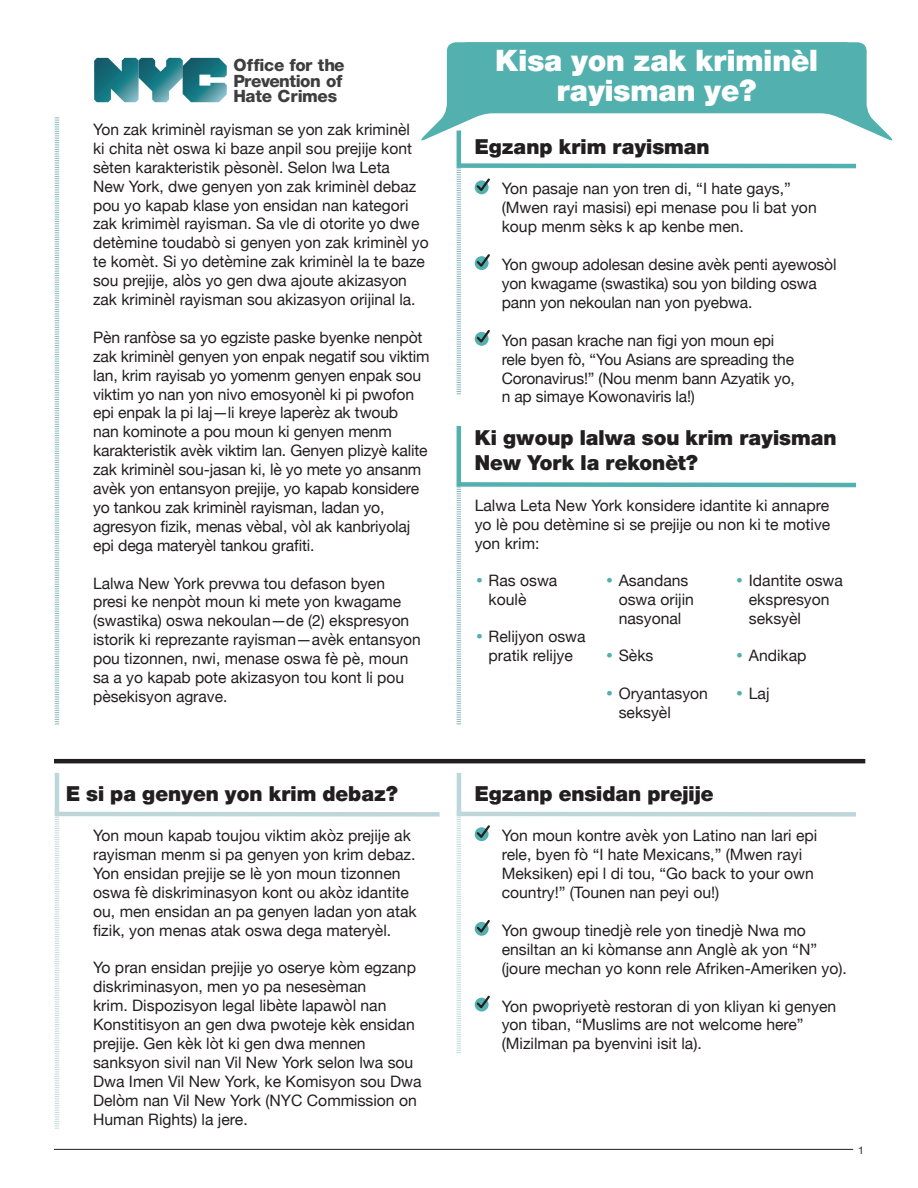
<style>
.page{position:relative;width:918px;height:1188px;background:#fff}
.page>*{position:absolute;margin:0;border:0;box-sizing:border-box;transform-origin:0 0}
.t1{font:900 30px/30px "Neue Helvetica BQ";color:#fff;text-align:center}
.t2{font:900 21px/25.2px "Neue Helvetica BQ";color:#231f20}
.t3{font:800 16.95px/15.6px "Helvetica Neue";letter-spacing:-.03em;color:#3e3e3f}
.t4{font:15.75px/18.9px "Helvetica Neue";color:#231f20}
.folios{font:10.5px "Helvetica Neue";color:#231f20}
.s1{font-family:"Century Gothic";color:#52b0ae}
</style>
<div class="page">
<hr style="left:54px;top:1149px;width:799px;height:1px;background:#231f20">
<svg style="left:456px;top:143px;width:400px;height:251px"></svg>
<svg style="left:54px;top:773px;width:386px;height:356px"></svg>
<svg style="left:456px;top:773px;width:400px;height:280px"></svg>
<svg style="left:94px;top:58px;width:133px;height:44px"></svg>
<svg style="left:54px;top:117px;width:6px;height:608px"></svg>
<svg style="left:456px;top:425px;width:400px;height:299px"></svg>
<hr style="left:54px;top:759px;width:811px;height:4px;background:#231f20">
<svg style="left:421px;top:42px;width:38px;height:101px"></svg>
<svg style="left:459px;top:42px;width:434px;height:101px;fill:#52b0ae"></svg>
<p class="t3" style="left:234px;top:57px;width:112px">Office for the<br>Prevention of<br>Hate Crimes</p>
<p class="t1" style="left:496px;top:45px;width:324px">Kisa yon zak kriminèl rayisman ye?</p>
<p class="t4" style="left:93px;top:121px;width:337px">Yon zak kriminèl rayisman se yon zak kriminèl<br>ki chita nèt oswa ki baze anpil sou prejije kont sèten karakteristik pèsonèl. Selon lwa Leta<br>New York, dwe genyen yon zak kriminèl debaz pou yo kapab klase yon ensidan nan kategori zak krimimèl rayisman. Sa vle di otorite yo dwe detèmine toudabò si genyen yon zak kriminèl yo te komèt. Si yo detèmine zak kriminèl la te baze sou prejije, alòs yo gen dwa ajoute akizasyon zak kriminèl rayisman sou akizasyon orijinal la.</p>
<p class="t4" style="left:93px;top:329px;width:338px">Pèn ranfòse sa yo egziste paske byenke nenpòt zak kriminèl genyen yon enpak negatif sou viktim lan, krim rayisab yo yomenm genyen enpak sou viktim yo nan yon nivo emosyonèl ki pi pwofon epi enpak la pi laj—li kreye laperèz ak twoub<br>nan kominote a pou moun ki genyen menm karakteristik avèk viktim lan. Genyen plizyè kalite zak kriminèl sou-jasan ki, lè yo mete yo ansanm avèk yon entansyon prejije, yo kapab konsidere yo tankou zak kriminèl rayisman, ladan yo, agresyon fizik, menas vèbal, vòl ak kanbriyolaj epi dega materyèl tankou grafiti.</p>
<p class="t4" style="left:93px;top:574px;width:329px">Lalwa New York prevwa tou defason byen presi ke nenpòt moun ki mete yon kwagame (swastika) oswa nekoulan—de (2) ekspresyon istorik ki reprezante rayisman—avèk entansyon pou tizonnen, nwi, menase oswa fè pè, moun sa a yo kapab pote akizasyon tou kont li pou pèsekisyon agrave.</p>
<p class="t2" style="left:475px;top:133px;width:236px">Egzanp krim rayisman</p>
<p class="t4" style="left:502px;top:180px;width:317px">Yon pasaje nan yon tren di, “I hate gays,” (Mwen rayi masisi) epi menase pou li bat yon koup menm sèks k ap kenbe men.</p>
<p class="t4" style="left:502px;top:256px;width:336px">Yon gwoup adolesan desine avèk penti ayewosòl yon kwagame (swastika) sou yon bilding oswa pann yon nekoulan nan yon pyebwa.</p>
<p class="t4" style="left:502px;top:332px;width:295px">Yon pasan krache nan figi yon moun epi rele byen fò, “You Asians are spreading the Coronavirus!” (Nou menm bann Azyatik yo, n ap simaye Kowonaviris la!)</p>
<p class="t2" style="left:475px;top:425px;width:363px">Ki gwoup lalwa sou krim rayisman<br>New York la rekonèt?</p>
<p class="t4" style="left:475px;top:497px;width:357px;text-align:justify">Lalwa Leta New York konsidere idantite ki annapre yo lè pou detèmine si se prejije ou non ki te motive yon krim:</p>
<p class="t4" style="left:489px;top:572px;width:70px;text-indent:-14px"><span class="s1">•</span> Ras oswa koulè</p>
<p class="t4" style="left:475px;top:628px;width:113px;text-align:center"><span class="s1">•</span> Relijyon oswa pratik relijye</p>
<p class="t4" style="left:619px;top:572px;width:77px;text-indent:-14px"><span class="s1">•</span> Asandans oswa orijin nasyonal</p>
<p class="t4" style="left:605px;top:647px;width:50px"><span class="s1">•</span> Sèks</p>
<p class="t4" style="left:619px;top:685px;width:91px;text-indent:-14px"><span class="s1">•</span> Oryantasyon seksyèl</p>
<p class="t4" style="left:749px;top:572px;width:96px;text-indent:-14px"><span class="s1">•</span> Idantite oswa ekspresyon seksyèl</p>
<p class="t4" style="left:735px;top:647px;width:73px"><span class="s1">•</span> Andikap</p>
<p class="t4" style="left:735px;top:685px;width:36px"><span class="s1">•</span> Laj</p>
<p class="t2" style="left:66px;top:780px;width:334px">E si pa genyen yon krim debaz?</p>
<p class="t4" style="left:93px;top:827px;width:325px">Yon moun kapab toujou viktim akòz prejije ak rayisman menm si pa genyen yon krim debaz.<br>Yon ensidan prejije se lè yon moun tizonnen oswa fè diskriminasyon kont ou akòz idantite ou, men ensidan an pa genyen ladan yon atak fizik, yon menas atak oswa dega materyèl.</p>
<p class="t4" style="left:93px;top:959px;width:330px">Yo pran ensidan prejije yo oserye kòm egzanp diskriminasyon, men yo pa nesesèman<br>krim. Dispozisyon legal libète lapawòl nan Konstitisyon an gen dwa pwoteje kèk ensidan prejije. Gen kèk lòt ki gen dwa mennen sanksyon sivil nan Vil New York selon lwa sou Dwa Imen Vil New York, ke Komisyon sou Dwa Delòm nan Vil New York (NYC Commission on Human Rights) la jere.</p>
<p class="t2" style="left:475px;top:780px;width:240px">Egzanp ensidan prejije</p>
<p class="t4" style="left:502px;top:827px;width:317px">Yon moun kontre avèk yon Latino nan lari epi rele, byen fò “I hate Mexicans,” (Mwen rayi Meksiken) epi l di tou, “Go back to your own country!” (Tounen nan peyi ou!)</p>
<p class="t4" style="left:502px;top:922px;width:347px">Yon gwoup tinedjè rele yon tinedjè Nwa mo ensiltan an ki kòmanse ann Anglè ak yon “N” (joure mechan yo konn rele Afriken-Ameriken yo).</p>
<p class="t4" style="left:502px;top:997px;width:336px">Yon pwopriyetè restoran di yon kliyan ki genyen yon tiban, “Muslims are not welcome here” (Mizilman pa byenvini isit la).</p>
<p class="folios" style="left:858px;top:1143px;width:7px">1</p>
</div>
